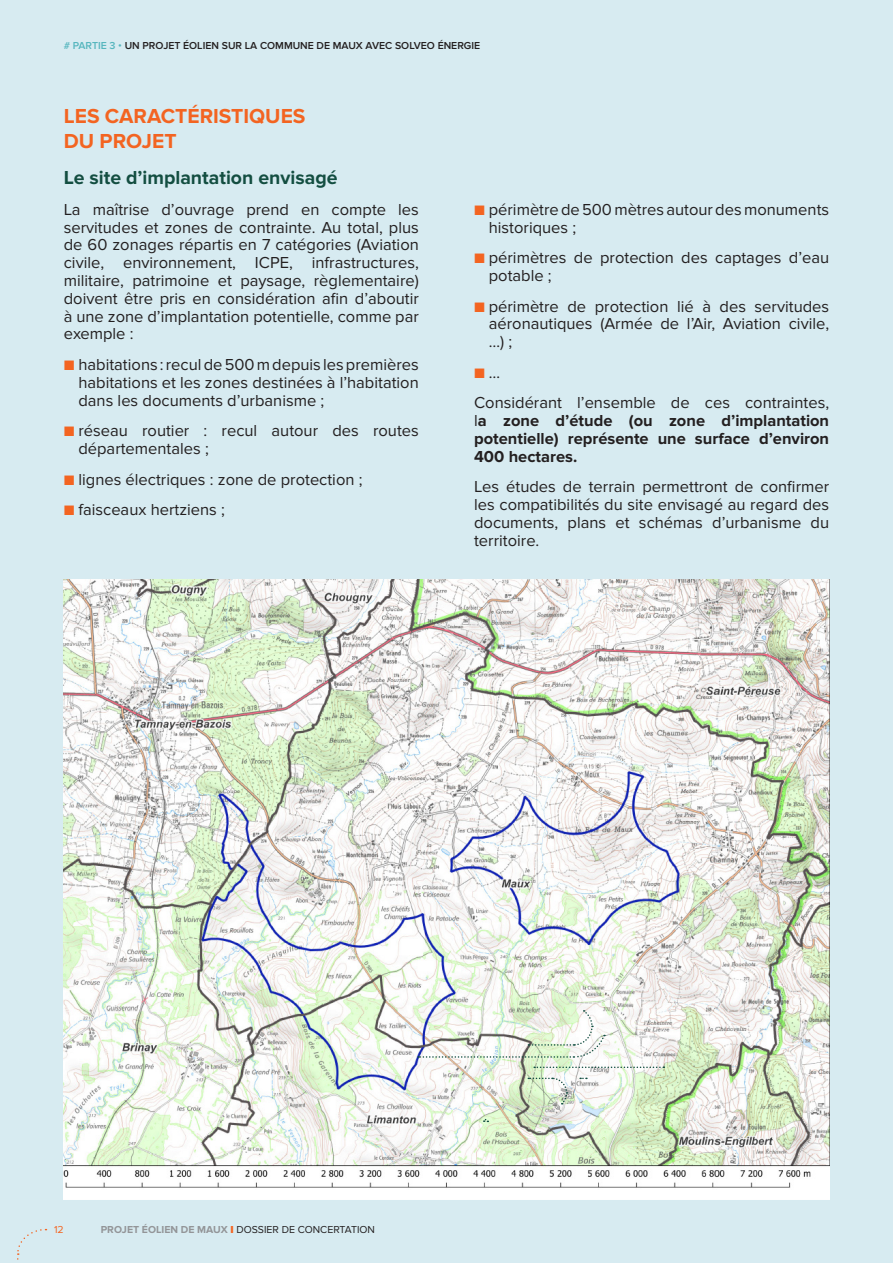
<style>
.page{position:relative;width:893px;height:1263px;background:#d7ebf1}
.page>*{position:absolute;margin:0;border:0;box-sizing:border-box;transform-origin:0 0}
.t1{font:700 21px/25.2px "Proxima Nova";color:#f36421}
.t2{font:700 19.5px "Proxima Nova";color:#134e41}
.t3{font:16.5px/17.9px "Proxima Nova";color:#231f20;text-align:justify}
.t4{font:700 16.5px/17.9px "Proxima Nova";color:#231f20;text-align:justify}
.t5{font:600 10.5px "Proxima Nova";color:#231f20}
.t6{font:10.5px "Proxima Nova";color:#231f20}
.t7{font:10.5px "Proxima Nova";color:#f36421}
.s1{color:#56b6be}
.s2{font-weight:700;color:#f36421}
.s3{font-weight:400}
.s4{font-weight:700;color:#939598}
.s5{font-weight:900;color:#f36421}
</style>
<div class="page">
<img style="left:64px;top:579px;width:765px;height:620px">
<svg style="left:482px;top:1118px;width:6px;height:4px"></svg>
<svg style="left:528px;top:1077px;width:40px;height:27px"></svg>
<svg style="left:418px;top:1010px;width:187px;height:48px;background:#e2e8de"></svg>
<svg style="left:534px;top:1066px;width:130px;height:2px"></svg>
<svg style="left:580px;top:1077px;width:7px;height:2px"></svg>
<svg style="left:17px;top:1228px;width:29px;height:32px"></svg>
<p class="t5" style="left:64px;top:39px;width:418px"><span class="s1"># PARTIE 3 •</span> UN PROJET ÉOLIEN SUR LA COMMUNE DE MAUX AVEC SOLVEO ÉNERGIE</p>
<p class="t1" style="left:64px;top:104px;width:243px">LES CARACTÉRISTIQUES<br>DU PROJET</p>
<p class="t2" style="left:64px;top:167px;width:275px">Le site d’implantation envisagé</p>
<p class="t3" style="left:64px;top:201px;width:357px">La maîtrise d’ouvrage prend en compte les servitudes et zones de contrainte. Au total, plus de 60 zonages répartis en 7 catégories (Aviation civile, environnement, ICPE, infrastructures, militaire, patrimoine et paysage, règlementaire) doivent être pris en considération afin d’aboutir à une zone d’implantation potentielle, comme par exemple :</p>
<p class="t3" style="left:78px;top:356px;width:342px;text-indent:-15px"><span class="s2">■</span> habitations : recul de 500 m depuis les premières habitations et les zones destinées à l’habitation dans les documents d’urbanisme ;</p>
<p class="t3" style="left:78px;top:422px;width:342px;text-indent:-15px"><span class="s2">■</span> réseau routier : recul autour des routes départementales ;</p>
<p class="t3" style="left:64px;top:470px;width:300px"><span class="s2">■</span> lignes électriques : zone de protection ;</p>
<p class="t3" style="left:64px;top:501px;width:163px"><span class="s2">■</span> faisceaux hertziens ;</p>
<p class="t3" style="left:489px;top:201px;width:342px;text-indent:-15px"><span class="s2">■</span> périmètre de 500 mètres autour des monuments historiques ;</p>
<p class="t3" style="left:489px;top:249px;width:342px;text-indent:-15px"><span class="s2">■</span> périmètres de protection des captages d’eau potable ;</p>
<p class="t3" style="left:489px;top:297px;width:342px;text-indent:-15px"><span class="s2">■</span> périmètre de protection lié à des servitudes aéronautiques (Armée de l’Air, Aviation civile, …) ;</p>
<p class="t3" style="left:474px;top:357px;width:357px;line-height:30.6px"><span class="s2">■</span>…<br>Considérant l’ensemble de ces contraintes,</p>
<p class="t4" style="left:474px;top:412px;width:357px"><span class="s3">l</span>a zone d’étude (ou zone d’implantation potentielle) représente une surface d’environ 400 hectares.</p>
<p class="t3" style="left:474px;top:478px;width:357px">Les études de terrain permettront de confirmer les compatibilités du site envisagé au regard des documents, plans et schémas d’urbanisme du territoire.</p>
<p class="t7" style="left:54px;top:1223px;width:11px">12</p>
<p class="t6" style="left:101px;top:1223px;width:276px"><span class="s4">PROJET ÉOLIEN DE MAUX</span> <span class="s5">I</span> DOSSIER DE CONCERTATION</p>
</div>
